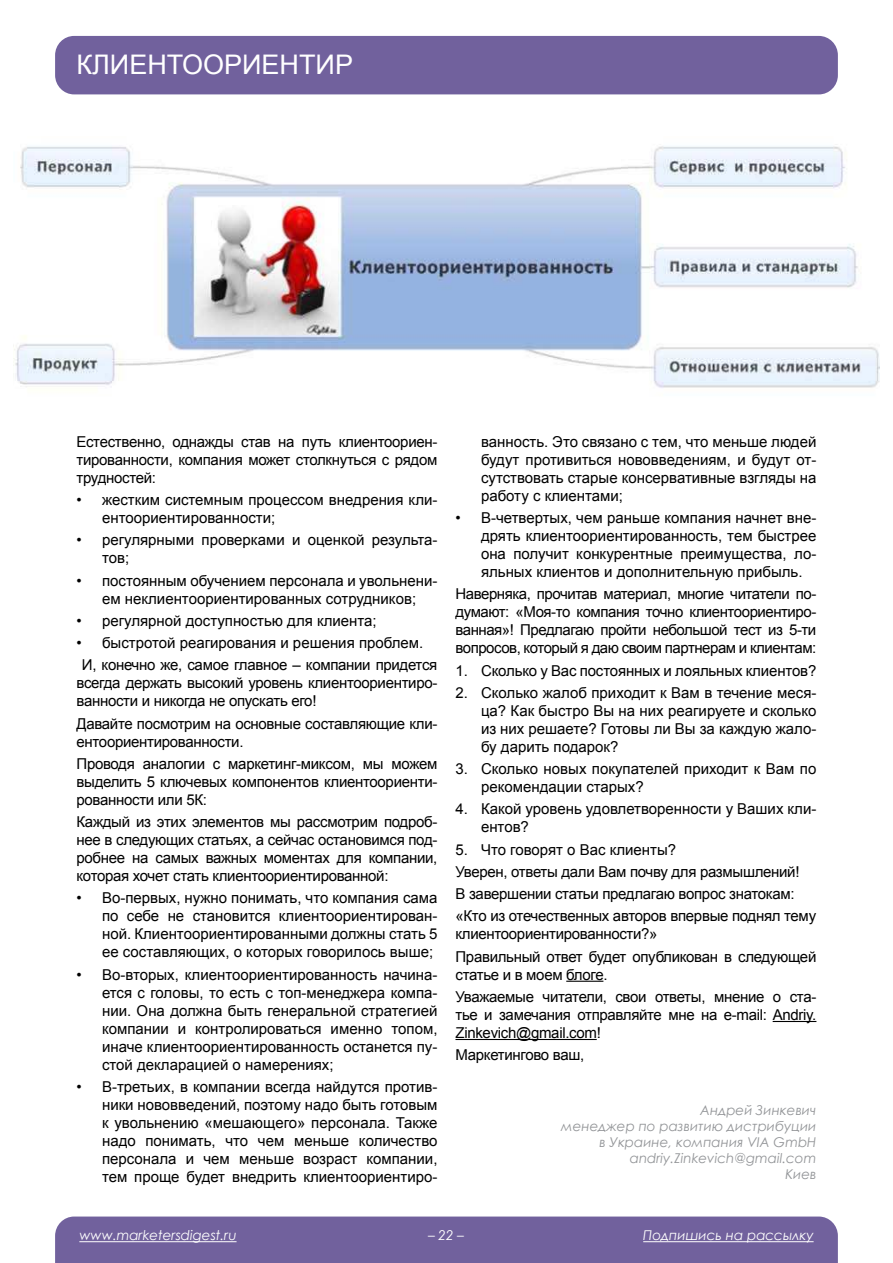
<style>
.page{position:relative;width:893px;height:1263px;background:#fff}
.page>*{position:absolute;margin:0;border:0;box-sizing:border-box;transform-origin:0 0}
.t1{font:27px "Arial";color:#fff}
.t2{font:15px/18px "Arial";letter-spacing:-.02em;color:#000;text-align:justify}
.t3{font:15px/18px "Arial";color:#000}
.t4{font:italic 13.5px/16.2px "Century Gothic";color:#939598;text-align:right}
.t5{font:italic 13.5px "Century Gothic";color:#fff}
</style>
<div class="page">
<div style="left:55px;top:36px;width:783px;height:58px;background:#71619d;border-radius:19px"></div>
<div style="left:55px;top:1216px;width:783px;height:47px;background:#71619d"></div>
<hr style="left:566px;top:981px;width:37px;height:1px;background:#000">
<hr style="left:773px;top:1021px;width:43px;height:1px;background:#000">
<hr style="left:455px;top:1039px;width:142px;height:1px;background:#000">
<img style="left:14px;top:146px;width:865px;height:242px">
<hr style="left:79px;top:1241px;width:158px;height:1px;background:#fff">
<hr style="left:643px;top:1241px;width:171px;height:1px;background:#fff">
<h1 class="t1" style="left:77px;top:47px;width:278px">КЛИЕНТООРИЕНТИР</h1>
<p class="t2" style="left:77px;top:433px;width:362px">Естественно, однажды став на путь клиентоориен&shy;тированности, компания может столкнуться с рядом трудностей:</p>
<p class="t3" style="left:102px;top:491px;width:337px;text-indent:-26px">• жестким системным процессом внедрения кли&shy;ентоориентированности;</p>
<p class="t3" style="left:102px;top:531px;width:337px;text-indent:-26px">• регулярными проверками и оценкой результа&shy;тов;</p>
<p class="t3" style="left:77px;top:571px;width:362px;text-align:center">• постоянным обучением персонала и увольнени&shy;ем неклиентоориентированных сотрудников;</p>
<p class="t3" style="left:77px;top:612px;width:302px">• регулярной доступностью для клиента;</p>
<p class="t2" style="left:82px;top:632px;width:357px;line-height:22.2px;text-indent:-5px">• быстротой реагирования и решения проблем.<br>И, конечно же, самое главное – компании придется</p>
<p class="t2" style="left:77px;top:674px;width:362px">всегда держать высокий уровень клиентоориентиро&shy;ванности и никогда не опускать его!</p>
<p class="t2" style="left:77px;top:714px;width:362px">Давайте посмотрим на основные составляющие кли&shy;ентоориентированности.</p>
<p class="t2" style="left:77px;top:755px;width:362px">Проводя аналогии с маркетинг-миксом, мы можем выделить 5 ключевых компонентов клиентоориенти&shy;рованности или 5К:</p>
<p class="t2" style="left:77px;top:813px;width:362px">Каждый из этих элементов мы рассмотрим подроб&shy;нее в следующих статьях, а сейчас остановимся под&shy;робнее на самых важных моментах для компании, которая хочет стать клиентоориентированной:</p>
<p class="t2" style="left:102px;top:889px;width:337px;text-indent:-26px">• Во-первых, нужно понимать, что компания сама по себе не становится клиентоориентирован&shy;ной. Клиентоориентированными должны стать 5 ее составляющих, о которых говорилось выше;</p>
<p class="t2" style="left:102px;top:965px;width:337px;text-indent:-26px">• Во-вторых, клиентоориентированность начина&shy;ется с головы, то есть с топ-менеджера компа&shy;нии. Она должна быть генеральной стратегией компании и контролироваться именно топом, иначе клиентоориентированность останется пу&shy;стой декларацией о намерениях;</p>
<p class="t2" style="left:102px;top:1078px;width:337px;text-indent:-26px">• В-третьих, в компании всегда найдутся против&shy;ники нововведений, поэтому надо быть готовым к увольнению «мешающего» персонала. Также надо понимать, что чем меньше количество персонала и чем меньше возраст компании, тем проще будет внедрить клиентоориентиро-</p>
<p class="t2" style="left:481px;top:433px;width:337px">ванность. Это связано с тем, что меньше людей будут противиться нововведениям, и будут от&shy;сутствовать старые консервативные взгляды на работу с клиентами;</p>
<p class="t2" style="left:481px;top:509px;width:337px;text-indent:-26px">• В-четвертых, чем раньше компания начнет вне&shy;дрять клиентоориентированность, тем быстрее она получит конкурентные преимущества, ло&shy;яльных клиентов и дополнительную прибыль.</p>
<p class="t2" style="left:455px;top:585px;width:362px">Наверняка, прочитав материал, многие читатели по&shy;думают: «Моя-то компания точно клиентоориентиро&shy;ванная»! Предлагаю пройти небольшой тест из 5-ти вопросов, который я даю своим партнерам и клиентам:</p>
<p class="t2" style="left:455px;top:661px;width:362px">1. Сколько у Вас постоянных и лояльных клиентов?</p>
<p class="t2" style="left:481px;top:684px;width:337px;text-indent:-26px">2. Сколько жалоб приходит к Вам в течение меся&shy;ца? Как быстро Вы на них реагируете и сколько из них решаете? Готовы ли Вы за каждую жало&shy;бу дарить подарок?</p>
<p class="t3" style="left:481px;top:760px;width:337px;text-indent:-26px">3. Сколько новых покупателей приходит к Вам по рекомендации старых?</p>
<p class="t3" style="left:481px;top:800px;width:337px;text-indent:-26px">4. Какой уровень удовлетворенности у Ваших кли&shy;ентов?</p>
<p class="t2" style="left:455px;top:838px;width:362px;line-height:22.2px;text-align:left">5. Что говорят о Вас клиенты?<br>Уверен, ответы дали Вам почву для размышлений!<br>В завершении статьи предлагаю вопрос знатокам: «Кто из отечественных авторов впервые поднял тему</p>
<p class="t2" style="left:455px;top:923px;width:362px;line-height:22.2px">клиентоориентированности?»<br>Правильный ответ будет опубликован в следующей</p>
<p class="t2" style="left:455px;top:963px;width:362px;line-height:22.2px">статье и в моем блоге.<br>Уважаемые читатели, свои ответы, мнение о ста-</p>
<p class="t2" style="left:455px;top:1006px;width:362px">тье и замечания отправляйте мне на e-mail: Andriy.<br>Zinkevich@gmail.com!</p>
<p class="t2" style="left:455px;top:1046px;width:130px">Маркетингово ваш,</p>
<p class="t4" style="left:561px;top:1101px;width:257px">Андрей Зинкевич<br>менеджер по развитию дистрибуции в Украине, компания VIA GmbH andriy.Zinkevich@gmail.com<br>Киев</p>
<p class="t5" style="left:79px;top:1230px;width:159px">www.marketersdigest.ru</p>
<p class="t5" style="left:643px;top:1226px;width:172px">Подпишись на рассылку</p>
<p class="t5" style="left:428px;top:1226px;width:37px">– 22 –</p>
</div>
